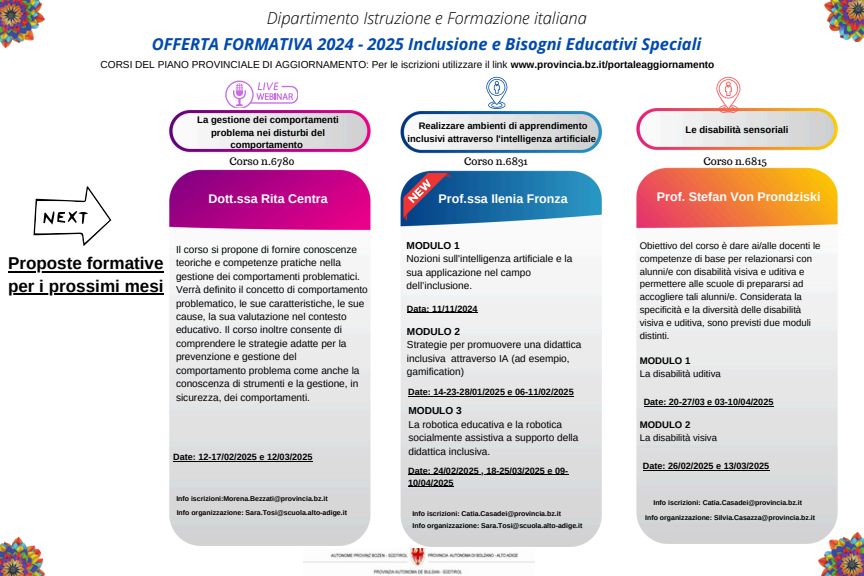
<style>
.page{position:relative;width:864px;height:576px;background:#fff}
.page>*{position:absolute;margin:0;border:0;box-sizing:border-box;transform-origin:0 0}
.t1{font:700 17.2px "Arimo";color:#000}
.t2{font:italic 700 16.4px/26px "Open Sans";color:#004aad;text-align:center}
.t3{font:700 12.4px "Arimo";color:#fff}
.t4{font:10.4px "Trocchi";color:#000}
.t5{font:10px/13.6px "Arimo";color:#000}
.t6{font:9.6px/12.8px "Arimo";color:#000}
.t7{font:700 9.6px/12.8px "Arimo";color:#000;text-align:center}
.t8{font:700 9.2px/12px "Arimo";color:#000}
.t9{font:700 6.8px "Arimo";color:#000}
.s1{font-weight:300;color:#000}
.s2{font-weight:700}
</style>
<div class="page">
<img style="left:0;top:0;width:45px;height:49px">
<img style="left:818px;top:531px;width:46px;height:45px">
<img style="left:824px;top:0;width:40px;height:42px">
<img style="left:0;top:536px;width:45px;height:40px">
<img style="left:169px;top:111px;width:202px;height:435px">
<img style="left:304px;top:548px;width:231px;height:27px">
<svg style="left:225px;top:81px;width:72px;height:27px"></svg>
<img style="left:400px;top:112px;width:201px;height:435px">
<svg style="left:486px;top:77px;width:21px;height:32px"></svg>
<img style="left:636px;top:109px;width:207px;height:435px">
<svg style="left:716px;top:77px;width:24px;height:36px"></svg>
<svg style="left:34px;top:186px;width:77px;height:60px"></svg>
<hr style="left:173px;top:461px;width:140px;height:1px;background:#000">
<hr style="left:407px;top:312px;width:71px;height:1px;background:#000">
<hr style="left:408px;top:396px;width:166px;height:1px;background:#000">
<hr style="left:408px;top:474px;width:160px;height:1px;background:#000">
<hr style="left:408px;top:487px;width:46px;height:1px;background:#000">
<hr style="left:643px;top:470px;width:126px;height:1px;background:#000">
<hr style="left:644px;top:406px;width:130px;height:1px;background:#000">
<hr style="left:8px;top:271px;width:156px;height:1px;background:#000">
<hr style="left:8px;top:294px;width:156px;height:1px;background:#000">
<svg style="left:403px;top:173px;width:45px;height:48px;background:#5f5780"></svg>
<p class="t2" style="left:152px;top:5px;width:551px"><span class="s1">Dipartimento Istruzione e Formazione italiana<br></span>OFFERTA FORMATIVA 2024 - 2025 Inclusione e Bisogni Educativi Speciali</p>
<h5 class="t5" style="left:101px;top:58px;width:615px">CORSI DEL PIANO PROVINCIALE DI AGGIORNAMENTO: Per le iscrizioni utilizzare il link <span class="s2">www.provincia.bz.it/portaleaggiornamento</span></h5>
<p class="t7" style="left:197px;top:113px;width:143px">La gestione dei comportamenti problema nei disturbi del comportamento</p>
<h5 class="t4" style="left:229px;top:155px;width:66px">Corso n.6780</h5>
<p class="t3" style="left:208px;top:192px;width:121px">Dott.ssa Rita Centra</p>
<h5 class="t1" style="left:8px;top:254px;width:157px">Proposte formative</h5>
<h6 class="t1" style="left:8px;top:277px;width:157px">per i prossimi mesi</h6>
<p class="t5" style="left:176px;top:242px;width:193px">Il corso si propone di fornire conoscenze teoriche e competenze pratiche nella gestione dei comportamenti problematici.<br>Verrà definito il concetto di comportamento problematico, le sue caratteristiche, le sue cause, la sua valutazione nel contesto educativo. Il corso inoltre consente di comprendere le strategie adatte per la prevenzione e gestione del comportamento problema come anche la conoscenza di strumenti e la gestione, in sicurezza, dei comportamenti.</p>
<h4 class="t8" style="left:173px;top:451px;width:141px">Date: 12-17/02/2025 e 12/03/2025</h4>
<h5 class="t9" style="left:176px;top:494px;width:153px">Info iscrizioni:Morena.Bezzati@provincia.bz.it</h5>
<h3 class="t9" style="left:177px;top:509px;width:172px">Info organizzazione: Sara.Tosi@scuola.alto-adige.it</h3>
<h5 class="t7" style="left:408px;top:119px;width:190px">Realizzare ambienti di apprendimento inclusivi attraverso l'intelligenza artificiale</h5>
<h6 class="t4" style="left:464px;top:154px;width:65px">Corso n.6831</h6>
<h6 class="t3" style="left:439px;top:192px;width:131px">Prof.ssa Ilenia Fronza</h6>
<h6 class="t5" style="left:407px;top:238px;width:167px"><span class="s2">MODULO 1<br></span>Nozioni sull'intelligenza artificiale e la sua applicazione nel campo dell’inclusione.</h6>
<p class="t8" style="left:407px;top:303px;width:72px">Data: 11/11/2024</p>
<p class="t5" style="left:407px;top:325px;width:176px"><span class="s2">MODULO 2<br></span>Strategie per promuovere una didattica inclusiva attraverso IA (ad esempio, gamification)</p>
<h4 class="t8" style="left:408px;top:386px;width:167px">Date: 14-23-28/01/2025 e 06-11/02/2025</h4>
<p class="t5" style="left:408px;top:404px;width:172px"><span class="s2">MODULO 3<br></span>La robotica educativa e la robotica socialmente assistiva a supporto della didattica inclusiva.</p>
<h5 class="t8" style="left:408px;top:465px;width:162px">Date: 24/02/2025 , 18-25/03/2025 e 09-<br>10/04/2025</h5>
<h3 class="t9" style="left:413px;top:522px;width:171px">Info organizzazione: Sara.Tosi@scuola.alto-adige.it</h3>
<h5 class="t9" style="left:412px;top:510px;width:150px">Info iscrizioni: Catia.Casadei@provincia.bz.it</h5>
<p class="t7" style="left:686px;top:124px;width:104px">Le disabilità sensoriali</p>
<h5 class="t4" style="left:703px;top:154px;width:65px">Corso n.6815</h5>
<p class="t3" style="left:657px;top:190px;width:165px">Prof. Stefan Von Prondziski</p>
<p class="t6" style="left:640px;top:239px;width:182px">Obiettivo del corso è dare ai/alle docenti le competenze di base per relazionarsi con alunni/e con disabilità visiva e uditiva e permettere alle scuole di prepararsi ad accogliere tali alunni/e. Considerata la specificità e la diversità delle disabilità visiva e uditiva, sono previsti due moduli distinti.</p>
<p class="t6" style="left:640px;top:355px;width:83px"><span class="s2">MODULO 1<br></span>La disabilità uditiva</p>
<h6 class="t8" style="left:644px;top:396px;width:131px">Date: 20-27/03 e 03-10/04/2025</h6>
<h5 class="t6" style="left:640px;top:419px;width:79px"><span class="s2">MODULO 2<br></span>La disabilità visiva</h5>
<h3 class="t8" style="left:643px;top:460px;width:128px">Date: 26/02/2025 e 13/03/2025</h3>
<h6 class="t9" style="left:653px;top:499px;width:150px">Info iscrizioni: Catia.Casadei@provincia.bz.it</h6>
<h5 class="t9" style="left:645px;top:514px;width:171px">Info organizzazione: Silvia.Casazza@provincia.bz.it</h5>
</div>
